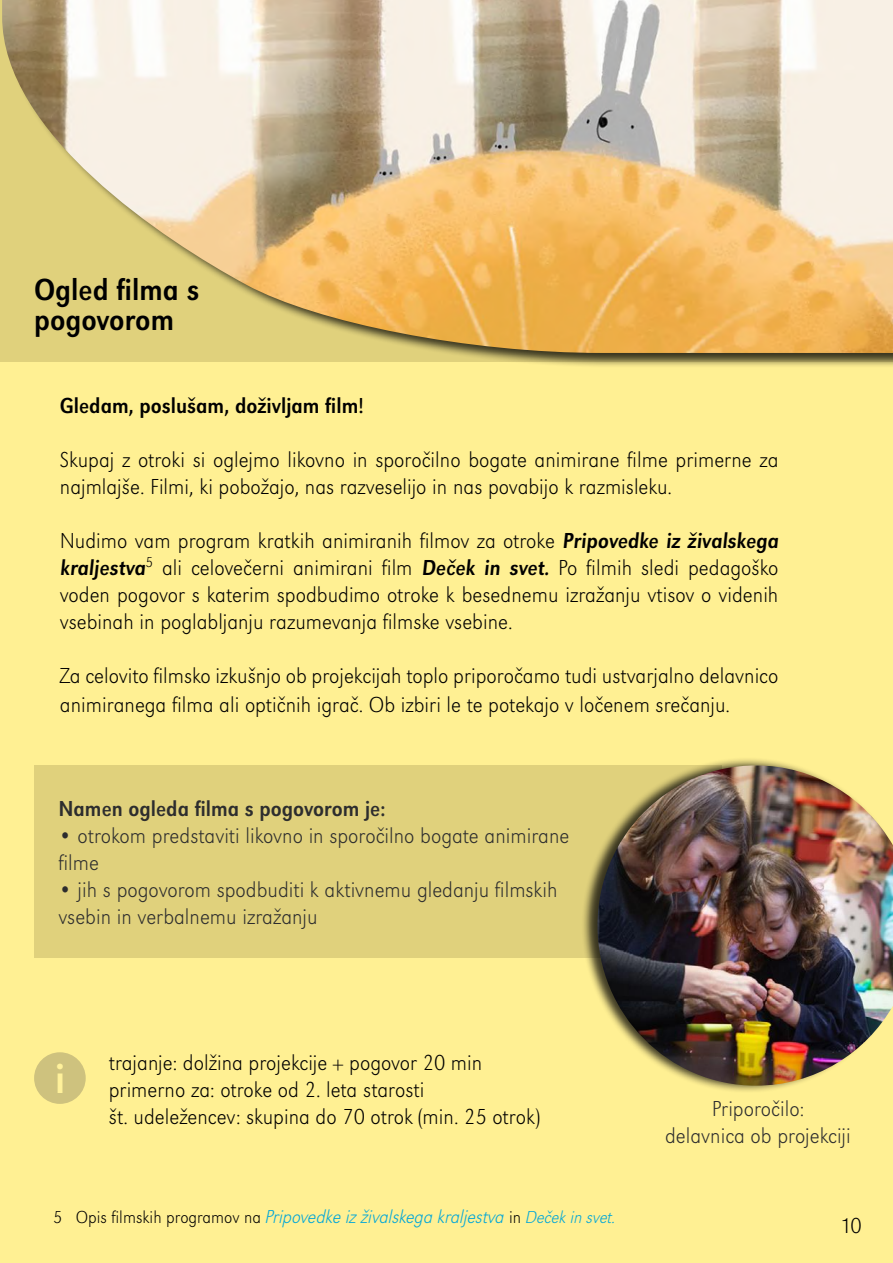
<style>
.page{position:relative;width:893px;height:1263px;background:#fff093}
.page>*{position:absolute;margin:0;border:0;box-sizing:border-box;transform-origin:0 0}
.t1{font:43.5px "URW Grotesk TOT";color:#fff19b}
.t2{font:31.5px/30px "URW Grotesk TOT Reg Ext Nar";color:#000}
.t3{font:22.5px/27px "URW Grotesk TOT Ext Lig Nar";color:#000}
.t4{font:22.5px/27px "URW Grotesk TOT Ext Lig Nar";color:#2d2d2e}
.t5{font:22.5px "URW Grotesk TOT Reg Ext Nar";color:#000}
.t6{font:22.5px "URW Grotesk TOT Reg Ext Nar";color:#2d2d2e}
.t7{font:19.5px "URW Grotesk TOT Ext Lig Nar Obl";letter-spacing:-.01em;color:#00a6d8}
.s1{font-family:"URW Grotesk TOT Reg Ext Nar"}
.s2{font-family:"URW Grotesk TOT Ext Lig Nar";font-size:18px;color:#000}
.s3{font-size:18px}
</style>
<div class="page">
<div style="left:34px;top:765px;width:687px;height:193px;background:#e0d17c"></div>
<div style="left:581px;top:757px;width:312px;height:337px;background:#000;opacity:.75"></div>
<img style="left:597px;top:765px;width:296px;height:321px">
<div style="left:34px;top:1052px;width:52px;height:52px;background:#cec27e;border-radius:50%"></div>
<div style="left:5px;top:0;width:888px;height:369px;background:#000;opacity:.75"></div>
<img style="left:2px;top:0;width:891px;height:353px">
<h2 class="t2" style="left:34px;top:275px;width:167px">Ogled filma s pogovorom</h2>
<p class="t5" style="left:60px;top:392px;width:305px">Gledam, poslušam, doživljam film!</p>
<p class="t3" style="left:60px;top:446px;width:720px">Skupaj z otroki si oglejmo likovno in sporočilno bogate animirane filme primerne za najmlajše. Filmi, ki pobožajo, nas razveselijo in nas povabijo k razmisleku.</p>
<p class="t3" style="left:60px;top:527px;width:723px">Nudimo vam program kratkih animiranih filmov za otroke <span class="s1">Pripovedke iz živalskega kraljestva</span><sup>5</sup> ali celovečerni animirani film <span class="s1">Deček in svet.</span> Po filmih sledi pedagoško voden pogovor s katerim spodbudimo otroke k besednemu izražanju vtisov o videnih vsebinah in poglabljanju razumevanja filmske vsebine.</p>
<p class="t3" style="left:60px;top:661px;width:720px;line-height:28.8px">Za celovito filmsko izkušnjo ob projekcijah toplo priporočamo tudi ustvarjalno delavnico animiranega filma ali optičnih igrač. Ob izbiri le te potekajo v ločenem srečanju.</p>
<p class="t6" style="left:58px;top:795px;width:328px">Namen ogleda filma s pogovorom je:</p>
<p class="t4" style="left:58px;top:821px;width:513px"><span class="s1">•</span> otrokom predstaviti likovno in sporočilno bogate animirane filme</p>
<p class="t4" style="left:58px;top:875px;width:501px"><span class="s1">•</span> jih s pogovorom spodbuditi k aktivnemu gledanju filmskih vsebin in verbalnemu izražanju</p>
<h1 class="t1" style="left:55px;top:1054px;width:12px">i</h1>
<p class="t3" style="left:109px;top:1048px;width:433px">trajanje: dolžina projekcije + pogovor 20 min primerno za: otroke od 2. leta starosti<br>št. udeležencev: skupina do 70 otrok (min. 25 otrok)</p>
<p class="t7" style="left:53px;top:1205px;width:564px"><span class="s2">5 Opis filmskih programov na</span> Pripovedke iz živalskega kraljestva <span class="s2">in</span> <span class="s3">Deček in svet.</span></p>
<p class="t4" style="left:665px;top:1095px;width:187px;text-align:center">Priporočilo:<br>delavnica ob projekciji</p>
<p class="t3" style="left:840px;top:1212px;width:23px">10</p>
</div>
